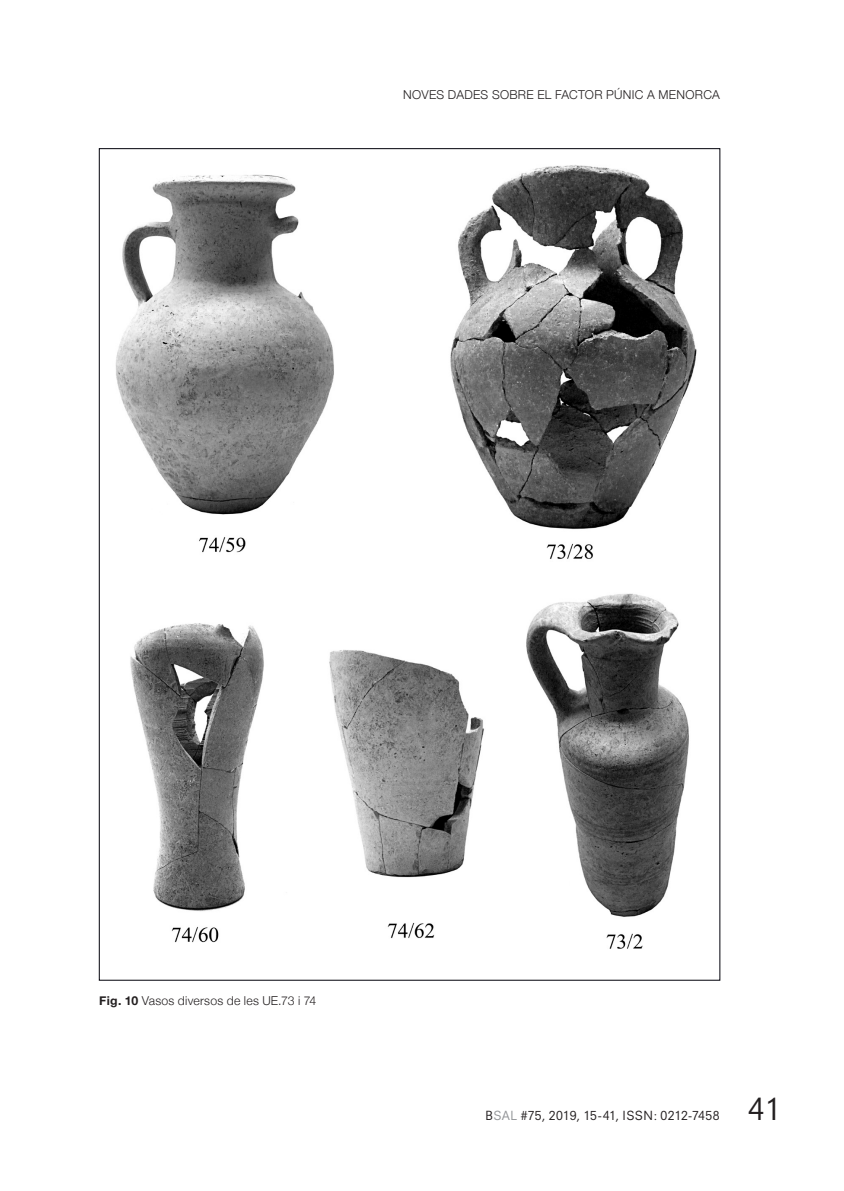
<style>
.page{position:relative;width:844px;height:1191px;background:#fff}
.page>*{position:absolute;margin:0;border:0;box-sizing:border-box;transform-origin:0 0}
.t1{font:29.75px "Neuzeit S";color:#231f20}
.peu_de_pàg{font:300 12.25px "Helvetica Neue";letter-spacing:.02em;color:#231f20}
.t2{font:12.25px "Neuzeit S";letter-spacing:.025em;color:#231f20}
.s1{font-weight:700}
.s2{color:#939598}
</style>
<div class="page">
<img style="left:115px;top:165px;width:582px;height:784px">
<p class="peu_de_pàg" style="left:403px;top:85px;width:318px">NOVES DADES SOBRE EL FACTOR PÚNIC A MENORCA</p>
<p class="peu_de_pàg" style="left:99px;top:990px;width:218px"><span class="s1">Fig. 10</span> Vasos diversos de les UE.73 i 74</p>
<p class="t2" style="left:485px;top:1107px;width:236px">B<span class="s2">SAL</span> #75, 2019, 15-41, ISSN: 0212-7458</p>
<h1 class="t1" style="left:747px;top:1090px;width:35px">41</h1>
</div>
